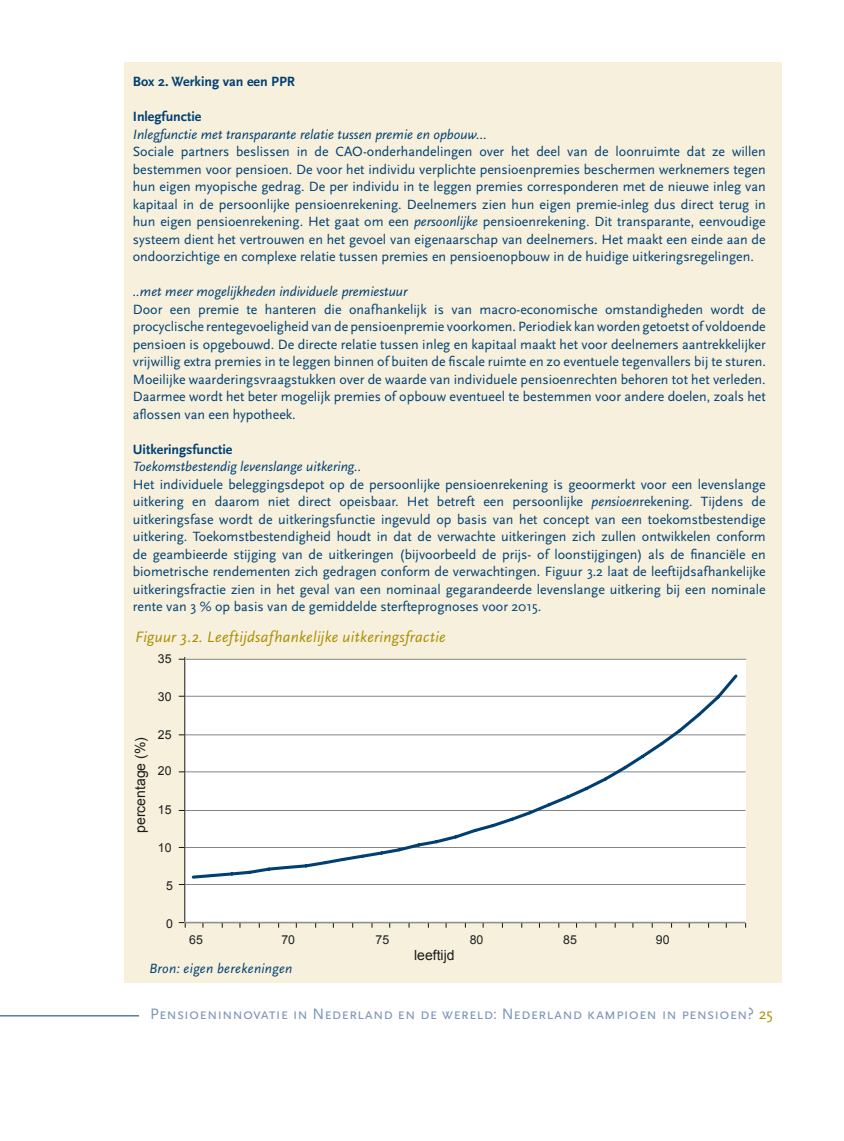
<style>
.page{position:relative;width:844px;height:1141px;background:#fff}
.page>*{position:absolute;margin:0;border:0;box-sizing:border-box;transform-origin:0 0}
.t1{font:15.75px "Scala Sans Caps";letter-spacing:.005em;color:#7c95ba}
.t2{font:italic 15.75px "Scala Sans OT";letter-spacing:.025em;color:#ab8f00}
.t3{font:14px/17.5px "Scala Sans OT";color:#003f71;text-align:justify}
.t4{font:italic 14px "Scala Sans OT";color:#003f71}
.t5{font:700 14px "Scala Sans OT";color:#003f71}
.t6{font:italic 14px "Scala Sans OT";letter-spacing:.025em;color:#003f71}
.t7{font:14px "Arial";color:#1b1b1a}
.t8{font:12.25px "Arial";color:#1b1b1a}
.t9{font:12.25px "Arial";color:#1c2120}
.s1{font-style:italic}
.s2{font-family:"Scala Sans OT";color:#ab8f00}
</style>
<div class="page">
<hr style="left:0;top:1016px;width:139px;height:1px;background:#003f71">
<div style="left:124px;top:62px;width:657px;height:920px;background:#f6f0dd"></div>
<div style="left:184px;top:659px;width:561px;height:264px;background:#fff"></div>
<hr style="left:185px;top:884px;width:560px;height:1px;background:#838483">
<hr style="left:185px;top:847px;width:560px;height:1px;background:#838483">
<hr style="left:185px;top:810px;width:560px;height:1px;background:#838483">
<hr style="left:185px;top:772px;width:560px;height:1px;background:#838483">
<hr style="left:185px;top:735px;width:560px;height:1px;background:#838483">
<hr style="left:185px;top:696px;width:560px;height:1px;background:#838483">
<hr style="left:184px;top:922px;width:561px;height:1px;background:#8d928e">
<svg style="left:179px;top:922px;width:7px;height:6px"></svg>
<svg style="left:190px;top:674px;width:550px;height:205px"></svg>
<hr style="left:186px;top:659px;width:560px;height:1px;background:#838483">
<hr style="left:184px;top:657px;width:1px;height:265px;background:#1b1b1a">
<p class="t5" style="left:133px;top:74px;width:164px">Box 2. Werking van een PPR</p>
<p class="t5" style="left:133px;top:109px;width:70px">Inlegfunctie</p>
<p class="t4" style="left:133px;top:127px;width:355px">Inlegfunctie met transparante relatie tussen premie en opbouw…</p>
<p class="t3" style="left:133px;top:143px;width:634px">Sociale partners beslissen in de CAO-onderhandelingen over het deel van de loonruimte dat ze willen bestemmen voor pensioen. De voor het individu verplichte pensioenpremies beschermen werknemers tegen hun eigen myopische gedrag. De per individu in te leggen premies corresponderen met de nieuwe inleg van kapitaal in de persoonlijke pensioenrekening. Deelnemers zien hun eigen premie-inleg dus direct terug in hun eigen pensioenrekening. Het gaat om een <span class="s1">persoonlijke</span> pensioenrekening. Dit transparante, eenvoudige systeem dient het vertrouwen en het gevoel van eigenaarschap van deelnemers. Het maakt een einde aan de ondoorzichtige en complexe relatie tussen premies en pensioenopbouw in de huidige uitkeringsregelingen.</p>
<p class="t4" style="left:133px;top:284px;width:276px">..met meer mogelijkheden individuele premiestuur</p>
<p class="t3" style="left:133px;top:301px;width:634px">Door een premie te hanteren die onafhankelijk is van macro-economische omstandigheden wordt de procyclische rentegevoeligheid van de pensioenpremie voorkomen. Periodiek kan worden getoetst of voldoende pensioen is opgebouwd. De directe relatie tussen inleg en kapitaal maakt het voor deelnemers aantrekkelijker vrijwillig extra premies in te leggen binnen of buiten de fiscale ruimte en zo eventuele tegenvallers bij te sturen.<br>Moeilijke waarderingsvraagstukken over de waarde van individuele pensioenrechten behoren tot het verleden.<br>Daarmee wordt het beter mogelijk premies of opbouw eventueel te bestemmen voor andere doelen, zoals het aflossen van een hypotheek.</p>
<p class="t5" style="left:133px;top:442px;width:101px">Uitkeringsfunctie</p>
<p class="t4" style="left:133px;top:459px;width:230px">Toekomstbestendig levenslange uitkering..</p>
<p class="t3" style="left:133px;top:476px;width:634px">Het individuele beleggingsdepot op de persoonlijke pensioenrekening is geoormerkt voor een levenslange uitkering en daarom niet direct opeisbaar. Het betreft een persoonlijke <span class="s1">pensioen</span>rekening. Tijdens de uitkeringsfase wordt de uitkeringsfunctie ingevuld op basis van het concept van een toekomstbestendige uitkering. Toekomstbestendigheid houdt in dat de verwachte uitkeringen zich zullen ontwikkelen conform de geambieerde stijging van de uitkeringen (bijvoorbeeld de prijs- of loonstijgingen) als de financiële en biometrische rendementen zich gedragen conform de verwachtingen. Figuur 3.2 laat de leeftijdsafhankelijke uitkeringsfractie zien in het geval van een nominaal gegarandeerde levenslange uitkering bij een nominale rente van 3 % op basis van de gemiddelde sterfteprognoses voor 2015.</p>
<p class="t2" style="left:135px;top:629px;width:312px">Figuur 3.2. Leeftijdsafhankelijke uitkeringsfractie</p>
<p class="t8" style="left:158px;top:651px;width:15px">35</p>
<p class="t8" style="left:158px;top:689px;width:15px">30</p>
<p class="t7" style="left:131px;top:833px;width:97px;rotate:-90deg">percentage (%)</p>
<p class="t8" style="left:158px;top:726px;width:15px">25</p>
<p class="t8" style="left:158px;top:762px;width:15px">20</p>
<p class="t8" style="left:158px;top:802px;width:15px">15</p>
<p class="t8" style="left:158px;top:840px;width:15px">10</p>
<p class="t8" style="left:166px;top:878px;width:8px">5</p>
<p class="t8" style="left:166px;top:915px;width:8px">0</p>
<p class="t9" style="left:189px;top:931px;width:15px">65</p>
<p class="t9" style="left:281px;top:931px;width:15px">70</p>
<p class="t9" style="left:375px;top:931px;width:15px">75</p>
<p class="t9" style="left:469px;top:931px;width:15px">80</p>
<p class="t9" style="left:563px;top:931px;width:15px">85</p>
<p class="t9" style="left:655px;top:931px;width:15px">90</p>
<p class="t7" style="left:414px;top:946px;width:42px">leeftijd</p>
<p class="t6" style="left:149px;top:961px;width:145px">Bron: eigen berekeningen</p>
<p class="t1" style="left:150px;top:1005px;width:624px">Pensioeninnovatie in Nederland en de wereld: Nederland kampioen in pensioen? <span class="s2">25</span></p>
</div>
